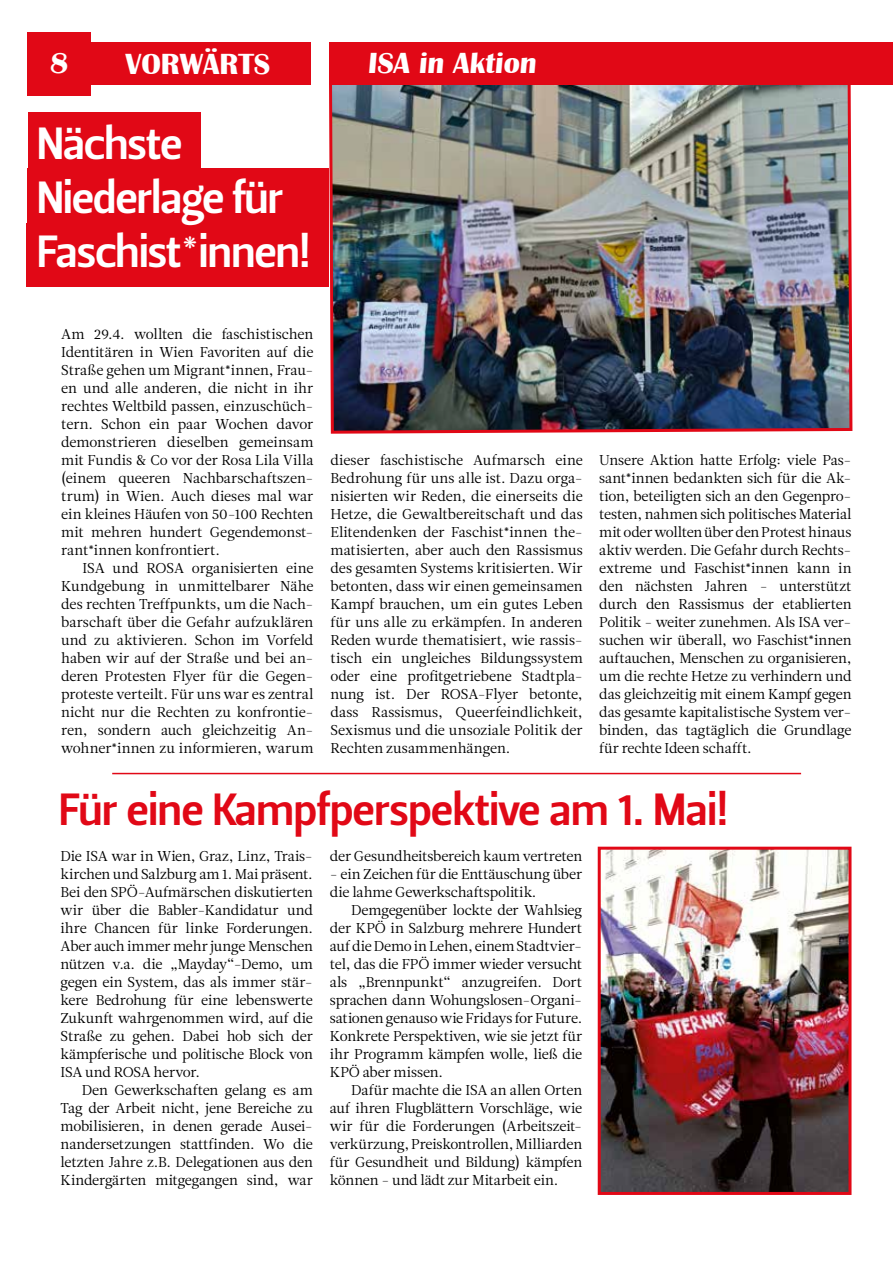
<style>
.page{position:relative;width:893px;height:1263px;background:#fff}
.page>*{position:absolute;margin:0;border:0;box-sizing:border-box;transform-origin:0 0}
.t1{font:45px/54px "Leitura Sans Grot 3";letter-spacing:-.03em;color:#fff}
.t2{font:45px "Leitura Sans Grot 3";letter-spacing:-.02em;color:#e10816}
.t3{font:700 30px "Britannic";color:#fff}
.t4{font:14.25px/18px "Leitura News Roman 1";letter-spacing:-.01em;color:#000;text-align:justify}
</style>
<div class="page">
<div style="left:27px;top:32px;width:64px;height:64px;background:#e10816"></div>
<hr style="left:112px;top:773px;width:689px;height:1px;background:#e10816">
<img style="left:329px;top:85px;width:524px;height:349px">
<div style="left:91px;top:42px;width:802px;height:43px;background:#e10816"></div>
<div style="left:312px;top:42px;width:17px;height:43px;background:#fff"></div>
<div style="left:28px;top:112px;width:172px;height:63px;background:#e10816"></div>
<div style="left:28px;top:168px;width:301px;height:64px;background:#e10816"></div>
<div style="left:27px;top:223px;width:302px;height:64px;background:#e10816"></div>
<img style="left:602px;top:851px;width:245px;height:340px">
<div style="left:598px;top:847px;width:253px;height:348px;border:3px solid #e10816"></div>
<h2 class="t3" style="left:50px;top:46px;width:23px">8</h2>
<h2 class="t3" style="left:125px;top:47px;width:146px">VORWÄRTS</h2>
<h1 class="t1" style="left:37px;top:117px;width:276px">Nächste<br>Niederlage für<br>Faschist*innen!</h1>
<h2 class="t3" style="left:367px;top:46px;width:173px">ISA in Aktion</h2>
<p class="t4" style="left:61px;top:325px;width:254px">Am 29.4. wollten die faschistischen Identitären in Wien Favoriten auf die Straße gehen um Migrant*innen, Frau&shy;en und alle anderen, die nicht in ihr rechtes Weltbild passen, einzuschüch&shy;tern. Schon ein paar Wochen davor demonstrieren dieselben gemeinsam mit Fundis &amp; Co vor der Rosa Lila Villa (einem queeren Nachbarschaftszen&shy;trum) in Wien. Auch dieses mal war ein kleines Häufen von 50-100 Rechten mit mehren hundert Gegendemonst&shy;rant*innen konfrontiert.</p>
<p class="t4" style="left:61px;top:559px;width:254px;text-indent:21px">ISA und ROSA organisierten eine Kundgebung in unmittelbarer Nähe des rechten Treffpunkts, um die Nach&shy;barschaft über die Gefahr aufzuklären und zu aktivieren. Schon im Vorfeld haben wir auf der Straße und bei an&shy;deren Protesten Flyer für die Gegen&shy;proteste verteilt. Für uns war es zentral nicht nur die Rechten zu konfrontie&shy;ren, sondern auch gleichzeitig An&shy;wohner*innen zu informieren, warum</p>
<p class="t4" style="left:330px;top:451px;width:254px">dieser faschistische Aufmarsch eine Bedrohung für uns alle ist. Dazu orga&shy;nisierten wir Reden, die einerseits die Hetze, die Gewaltbereitschaft und das Elitendenken der Faschist*innen the&shy;matisierten, aber auch den Rassismus des gesamten Systems kritisierten. Wir betonten, dass wir einen gemeinsamen Kampf brauchen, um ein gutes Leben für uns alle zu erkämpfen. In anderen Reden wurde thematisiert, wie rassis&shy;tisch ein ungleiches Bildungssystem oder eine profitgetriebene Stadtpla&shy;nung ist. Der ROSA-Flyer betonte, dass Rassismus, Queerfeindlichkeit, Sexismus und die unsoziale Politik der Rechten zusammenhängen.</p>
<p class="t4" style="left:599px;top:451px;width:254px">Unsere Aktion hatte Erfolg: viele Pas&shy;sant*innen bedankten sich für die Ak&shy;tion, beteiligten sich an den Gegenpro&shy;testen, nahmen sich politisches Material mit oder wollten über den Protest hinaus aktiv werden. Die Gefahr durch Rechts&shy;extreme und Faschist*innen kann in den nächsten Jahren - unterstützt durch den Rassismus der etablierten Politik - weiter zunehmen. Als ISA ver&shy;suchen wir überall, wo Faschist*innen auftauchen, Menschen zu organisieren, um die rechte Hetze zu verhindern und das gleichzeitig mit einem Kampf gegen das gesamte kapitalistische System ver&shy;binden, das tagtäglich die Grundlage für rechte Ideen schafft.</p>
<h1 class="t2" style="left:59px;top:783px;width:671px">Für eine Kampfperspektive am 1. Mai!</h1>
<p class="t4" style="left:61px;top:847px;width:254px">Die ISA war in Wien, Graz, Linz, Trais&shy;kirchen und Salzburg am 1. Mai präsent.<br>Bei den SPÖ-Aufmärschen diskutierten wir über die Babler-Kandidatur und ihre Chancen für linke Forderungen.<br>Aber auch immer mehr junge Menschen nützen v.a. die „Mayday“-Demo, um gegen ein System, das als immer stär&shy;kere Bedrohung für eine lebenswerte Zukunft wahrgenommen wird, auf die Straße zu gehen. Dabei hob sich der kämpferische und politische Block von ISA und ROSA hervor.</p>
<p class="t4" style="left:61px;top:1081px;width:254px;text-indent:21px">Den Gewerkschaften gelang es am Tag der Arbeit nicht, jene Bereiche zu mobilisieren, in denen gerade Ausei&shy;nandersetzungen stattfinden. Wo die letzten Jahre z.B. Delegationen aus den Kindergärten mitgegangen sind, war</p>
<p class="t4" style="left:330px;top:847px;width:254px">der Gesundheitsbereich kaum vertreten</p>
<p class="t4" style="left:330px;top:865px;width:254px">- ein Zeichen für die Enttäuschung über die lahme Gewerkschaftspolitik.</p>
<p class="t4" style="left:330px;top:901px;width:254px;text-indent:21px">Demgegenüber lockte der Wahlsieg der KPÖ in Salzburg mehrere Hundert auf die Demo in Lehen, einem Stadtvier&shy;tel, das die FPÖ immer wieder versucht als „Brennpunkt“ anzugreifen. Dort sprachen dann Wohungslosen-Organi&shy;sationen genauso wie Fridays for Future.<br>Konkrete Perspektiven, wie sie jetzt für ihr Programm kämpfen wolle, ließ die KPÖ aber missen.</p>
<p class="t4" style="left:330px;top:1081px;width:254px;text-indent:21px">Dafür machte die ISA an allen Orten auf ihren Flugblättern Vorschläge, wie wir für die Forderungen (Arbeitszeit&shy;verkürzung, Preiskontrollen, Milliarden für Gesundheit und Bildung) kämpfen können - und lädt zur Mitarbeit ein.</p>
</div>
